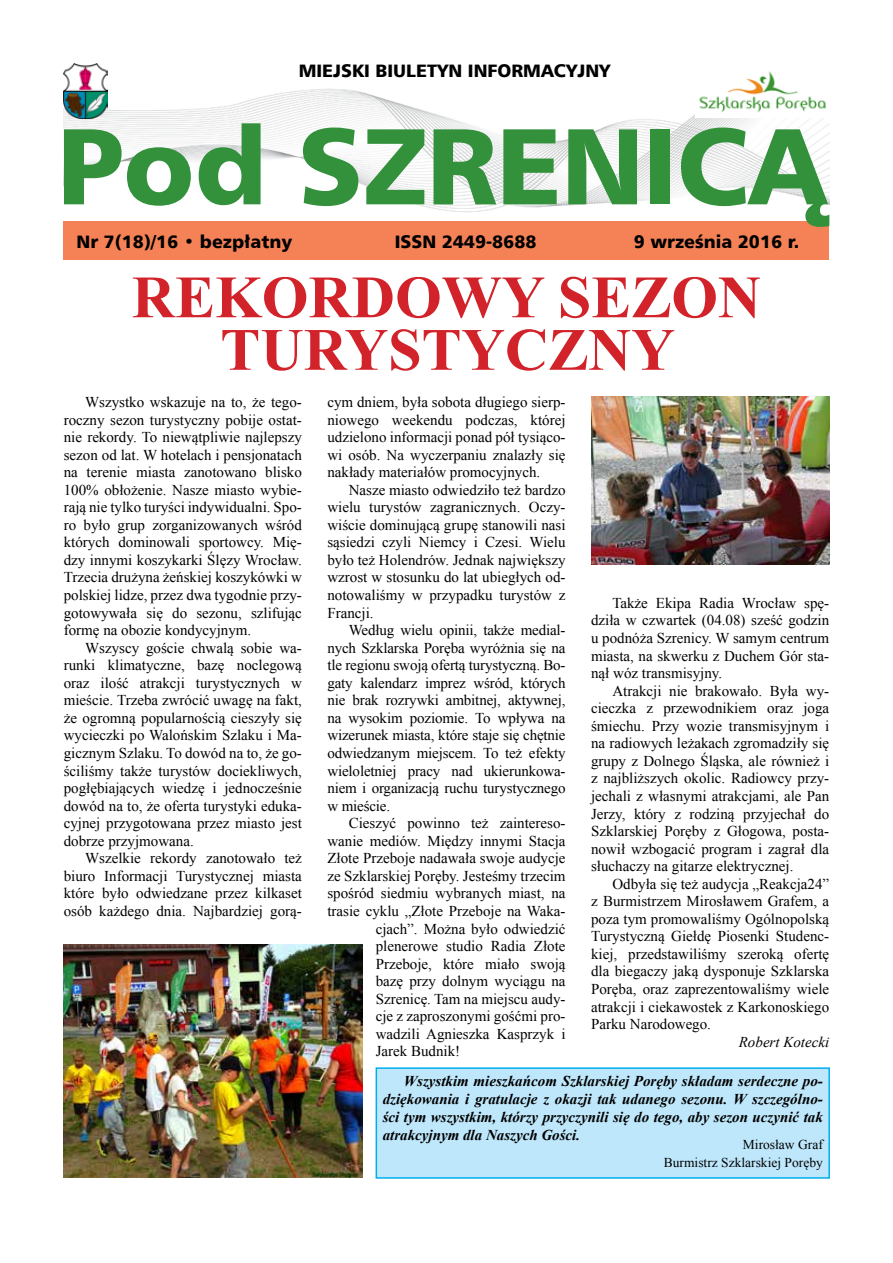
<style>
.page{position:relative;width:893px;height:1263px;background:#fff}
.page>*{position:absolute;margin:0;border:0;box-sizing:border-box;transform-origin:0 0}
.t1{font:108px "Humnst 777 Blk EU";letter-spacing:-.01em;color:#33913c}
.t2{font:700 60px/52.5px "Times New Roman";color:#d2232a;text-align:center}
.t3{font:18px "Humnst 777 Blk EU";color:#000}
.t4{font:15px/17.5px "Times New Roman";color:#000;text-align:justify}
.t5{font:italic 700 15px/18px "Times New Roman";color:#000;text-align:justify}
.t6{font:italic 15px "Times New Roman";color:#000}
.t7{font:13.5px/18px "Times New Roman";color:#000;text-align:right}
</style>
<div class="page">
<div style="left:64px;top:221px;width:765px;height:38px;background:#f58256"></div>
<img style="left:64px;top:89px;width:765px;height:123px">
<img style="left:64px;top:64px;width:44px;height:55px">
<img style="left:695px;top:71px;width:134px;height:46px">
<img style="left:64px;top:944px;width:299px;height:234px">
<img style="left:591px;top:396px;width:238px;height:169px">
<div style="left:376px;top:1067px;width:454px;height:112px;background:#bee7fb;border:2px solid #00aeef"></div>
<p class="t3" style="left:299px;top:59px;width:313px">MIEJSKI BIULETYN INFORMACYJNY</p>
<h1 class="t1" style="left:57px;top:97px;width:770px">Pod SZRENICĄ</h1>
<p class="t3" style="left:77px;top:231px;width:217px">Nr 7(18)/16 • bezpłatny</p>
<p class="t3" style="left:395px;top:231px;width:143px">ISSN 2449-8688</p>
<p class="t3" style="left:634px;top:231px;width:167px">9 września 2016 r.</p>
<h2 class="t2" style="left:132px;top:269px;width:631px">REKORDOWY SEZON<br>TURYSTYCZNY</h2>
<p class="t4" style="left:64px;top:393px;width:240px;text-indent:21px">Wszystko wskazuje na to, że tego&shy;roczny sezon turystyczny pobije ostat&shy;nie rekordy. To niewątpliwie najlepszy sezon od lat. W hotelach i pensjonatach na terenie miasta zanotowano blisko 100% obłożenie. Nasze miasto wybie&shy;rają nie tylko turyści indywidualni. Spo&shy;ro było grup zorganizowanych wśród których dominowali sportowcy. Mię&shy;dzy innymi koszykarki Ślęzy Wrocław.<br>Trzecia drużyna żeńskiej koszykówki w polskiej lidze, przez dwa tygodnie przy&shy;gotowywała się do sezonu, szlifując formę na obozie kondycyjnym.</p>
<p class="t4" style="left:64px;top:639px;width:240px;text-indent:21px">Wszyscy goście chwalą sobie wa&shy;runki klimatyczne, bazę noclegową oraz ilość atrakcji turystycznych w mieście. Trzeba zwrócić uwagę na fakt, że ogromną popularnością cieszyły się wycieczki po Walońskim Szlaku i Ma&shy;gicznym Szlaku. To dowód na to, że go&shy;ściliśmy także turystów dociekliwych, pogłębiających wiedzę i jednocześnie dowód na to, że oferta turystyki eduka&shy;cyjnej przygotowana przez miasto jest dobrze przyjmowana.</p>
<p class="t4" style="left:64px;top:849px;width:240px;text-indent:21px">Wszelkie rekordy zanotowało też biuro Informacji Turystycznej miasta które było odwiedzane przez kilkaset osób każdego dnia. Najbardziej gorą-</p>
<p class="t4" style="left:327px;top:393px;width:240px">cym dniem, była sobota długiego sierp&shy;niowego weekendu podczas, której udzielono informacji ponad pół tysiąco&shy;wi osób. Na wyczerpaniu znalazły się nakłady materiałów promocyjnych.</p>
<p class="t4" style="left:327px;top:481px;width:240px;text-indent:21px">Nasze miasto odwiedziło też bardzo wielu turystów zagranicznych. Oczy&shy;wiście dominującą grupę stanowili nasi sąsiedzi czyli Niemcy i Czesi. Wielu było też Holendrów. Jednak największy wzrost w stosunku do lat ubiegłych od&shy;notowaliśmy w przypadku turystów z Francji.</p>
<p class="t4" style="left:327px;top:621px;width:240px;text-indent:21px">Według wielu opinii, także medial&shy;nych Szklarska Poręba wyróżnia się na tle regionu swoją ofertą turystyczną. Bo&shy;gaty kalendarz imprez wśród, których nie brak rozrywki ambitnej, aktywnej, na wysokim poziomie. To wpływa na wizerunek miasta, które staje się chętnie odwiedzanym miejscem. To też efekty wieloletniej pracy nad ukierunkowa&shy;niem i organizacją ruchu turystycznego w mieście.</p>
<p class="t4" style="left:349px;top:814px;width:218px">Cieszyć powinno też zaintereso-</p>
<p class="t4" style="left:327px;top:832px;width:240px">wanie mediów. Między innymi Stacja</p>
<p class="t4" style="left:327px;top:849px;width:240px">Złote Przeboje nadawała swoje audycje</p>
<p class="t4" style="left:327px;top:867px;width:240px">ze Szklarskiej Poręby. Jesteśmy trzecim</p>
<p class="t4" style="left:327px;top:884px;width:240px">spośród siedmiu wybranych miast, na</p>
<p class="t4" style="left:327px;top:902px;width:240px">trasie cyklu „Złote Przeboje na Waka-</p>
<p class="t4" style="left:376px;top:919px;width:191px">cjach”. Można było odwiedzić</p>
<p class="t4" style="left:376px;top:937px;width:191px">plenerowe studio Radia Złote</p>
<p class="t4" style="left:376px;top:954px;width:191px">Przeboje, które miało swoją</p>
<p class="t4" style="left:376px;top:972px;width:191px">bazę przy dolnym wyciągu na</p>
<p class="t4" style="left:376px;top:990px;width:191px">Szrenicę. Tam na miejscu audy-</p>
<p class="t4" style="left:376px;top:1007px;width:191px">cje z zaproszonymi gośćmi pro-</p>
<p class="t4" style="left:376px;top:1025px;width:191px">wadzili Agnieszka Kasprzyk i</p>
<p class="t4" style="left:376px;top:1042px;width:86px">Jarek Budnik!</p>
<p class="t4" style="left:591px;top:594px;width:240px;text-indent:21px">Także Ekipa Radia Wrocław spę&shy;dziła w czwartek (04.08) sześć godzin u podnóża Szrenicy. W samym centrum miasta, na skwerku z Duchem Gór sta&shy;nął wóz transmisyjny.</p>
<p class="t4" style="left:591px;top:682px;width:240px;text-indent:21px">Atrakcji nie brakowało. Była wy&shy;cieczka z przewodnikiem oraz joga śmiechu. Przy wozie transmisyjnym i na radiowych leżakach zgromadziły się grupy z Dolnego Śląska, ale również i z najbliższych okolic. Radiowcy przy&shy;jechali z własnymi atrakcjami, ale Pan Jerzy, który z rodziną przyjechał do Szklarskiej Poręby z Głogowa, posta&shy;nowił wzbogacić program i zagrał dla słuchaczy na gitarze elektrycznej.</p>
<p class="t4" style="left:591px;top:875px;width:240px;text-indent:21px">Odbyła się też audycja „Reakcja24” z Burmistrzem Mirosławem Grafem, a poza tym promowaliśmy Ogólnopolską Turystyczną Giełdę Piosenki Studenc&shy;kiej, przedstawiliśmy szeroką ofertę dla biegaczy jaką dysponuje Szklarska Poręba, oraz zaprezentowaliśmy wiele atrakcji i ciekawostek z Karkonoskiego Parku Narodowego.</p>
<p class="t6" style="left:739px;top:1031px;width:92px">Robert Kotecki</p>
<p class="t5" style="left:383px;top:1071px;width:442px;text-indent:21px">Wszystkim mieszkańcom Szklarskiej Poręby składam serdeczne po&shy;dziękowania i gratulacje z okazji tak udanego sezonu. W szczególno&shy;ści tym wszystkim, którzy przyczynili się do tego, aby sezon uczynić tak atrakcyjnym dla Naszych Gości.</p>
<p class="t7" style="left:664px;top:1135px;width:160px">Mirosław Graf<br>Burmistrz Szklarskiej Poręby</p>
</div>
